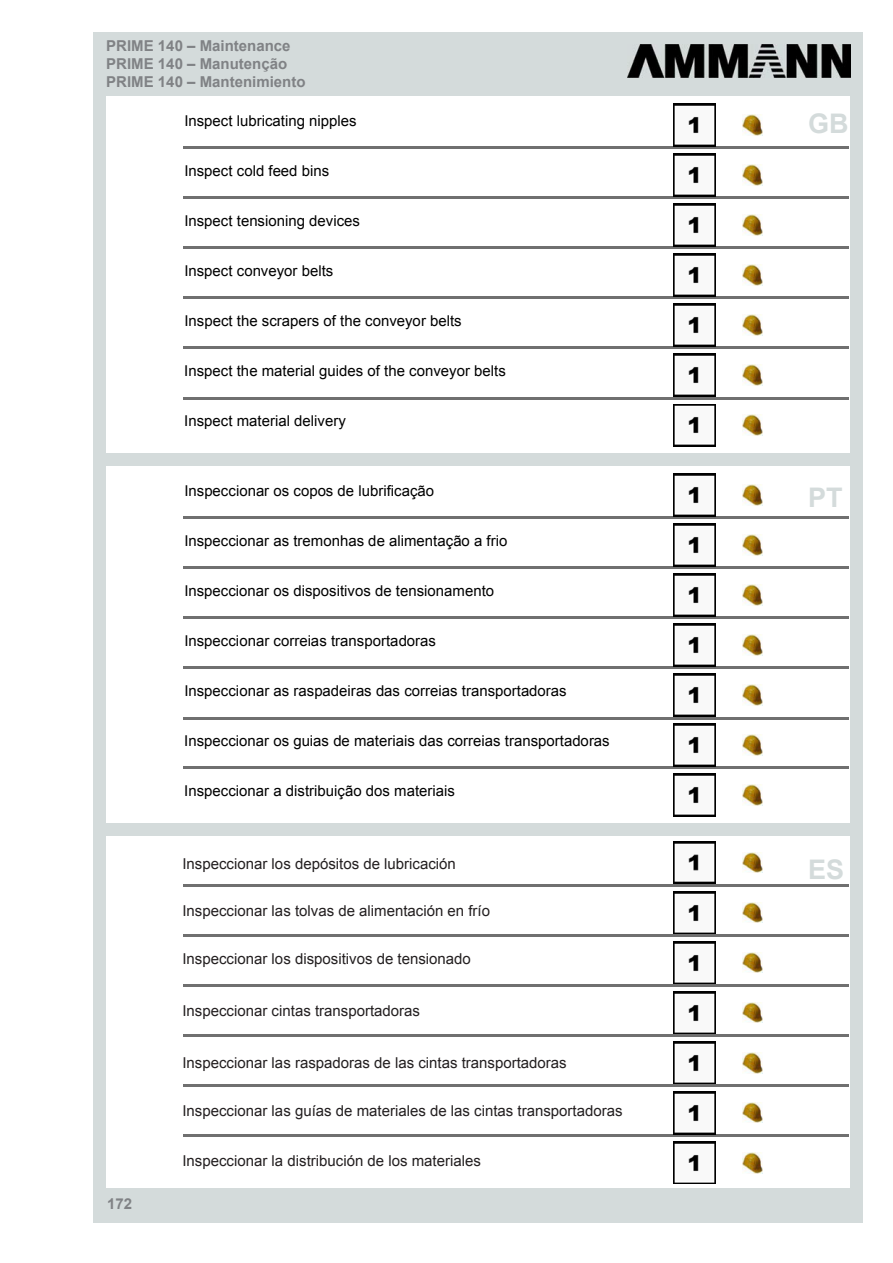
<style>
.page{position:relative;width:893px;height:1263px;background:#fff}
.page>*{position:absolute;margin:0;border:0;box-sizing:border-box;transform-origin:0 0}
.t1{font:700 27px "Arial";color:#d4dbdb}
.t2{font:15px "Arial";color:#000}
.texto1{font:15px "Arial";color:#231f20}
.t3{font:700 15px/18px "Arial";color:#808285}
</style>
<div class="page">
<div style="left:94px;top:83px;width:12px;height:1140px;background:#d4dbdb"></div>
<div style="left:850px;top:83px;width:13px;height:1140px;background:#d4dbdb"></div>
<div style="left:106px;top:1188px;width:744px;height:35px;background:#d4dbdb"></div>
<div style="left:106px;top:453px;width:744px;height:13px;background:#d4dbdb"></div>
<div style="left:106px;top:823px;width:744px;height:13px;background:#d4dbdb"></div>
<div style="left:94px;top:32px;width:769px;height:64px;background:#d4dbdb"></div>
<img style="left:627px;top:45px;width:223px;height:33px">
<hr style="left:183px;top:146px;width:665px;height:3px;background:#707070">
<hr style="left:183px;top:196px;width:665px;height:3px;background:#707070">
<hr style="left:183px;top:246px;width:665px;height:3px;background:#707070">
<hr style="left:183px;top:296px;width:665px;height:3px;background:#707070">
<hr style="left:183px;top:346px;width:665px;height:3px;background:#707070">
<hr style="left:183px;top:396px;width:665px;height:3px;background:#707070">
<img style="left:673px;top:104px;width:42px;height:42px">
<img style="left:742px;top:115px;width:21px;height:20px">
<img style="left:673px;top:154px;width:42px;height:42px">
<img style="left:742px;top:165px;width:21px;height:20px">
<img style="left:673px;top:204px;width:42px;height:42px">
<img style="left:742px;top:215px;width:21px;height:20px">
<img style="left:673px;top:254px;width:42px;height:42px">
<img style="left:742px;top:265px;width:21px;height:20px">
<img style="left:673px;top:304px;width:42px;height:42px">
<img style="left:742px;top:315px;width:21px;height:20px">
<img style="left:673px;top:354px;width:42px;height:42px">
<img style="left:742px;top:365px;width:21px;height:20px">
<img style="left:673px;top:404px;width:42px;height:42px">
<img style="left:742px;top:415px;width:21px;height:20px">
<hr style="left:183px;top:516px;width:665px;height:3px;background:#707070">
<hr style="left:183px;top:566px;width:665px;height:3px;background:#707070">
<hr style="left:183px;top:616px;width:665px;height:3px;background:#707070">
<hr style="left:183px;top:666px;width:665px;height:3px;background:#707070">
<hr style="left:183px;top:716px;width:665px;height:3px;background:#707070">
<hr style="left:183px;top:766px;width:665px;height:3px;background:#707070">
<img style="left:673px;top:474px;width:42px;height:42px">
<img style="left:742px;top:485px;width:21px;height:20px">
<img style="left:673px;top:524px;width:42px;height:42px">
<img style="left:742px;top:535px;width:21px;height:20px">
<img style="left:673px;top:574px;width:42px;height:42px">
<img style="left:742px;top:585px;width:21px;height:20px">
<img style="left:673px;top:624px;width:42px;height:42px">
<img style="left:742px;top:635px;width:21px;height:20px">
<img style="left:673px;top:674px;width:42px;height:42px">
<img style="left:742px;top:685px;width:21px;height:20px">
<img style="left:673px;top:724px;width:42px;height:42px">
<img style="left:742px;top:735px;width:21px;height:20px">
<img style="left:673px;top:774px;width:42px;height:42px">
<img style="left:742px;top:785px;width:21px;height:20px">
<hr style="left:183px;top:884px;width:665px;height:3px;background:#707070">
<hr style="left:183px;top:934px;width:665px;height:3px;background:#707070">
<hr style="left:183px;top:984px;width:665px;height:3px;background:#707070">
<hr style="left:183px;top:1034px;width:665px;height:3px;background:#707070">
<hr style="left:183px;top:1084px;width:665px;height:3px;background:#707070">
<hr style="left:183px;top:1134px;width:665px;height:3px;background:#707070">
<img style="left:673px;top:841px;width:42px;height:43px">
<img style="left:742px;top:852px;width:21px;height:21px">
<img style="left:673px;top:891px;width:42px;height:43px">
<img style="left:742px;top:902px;width:21px;height:21px">
<img style="left:673px;top:941px;width:42px;height:43px">
<img style="left:742px;top:952px;width:21px;height:21px">
<img style="left:673px;top:991px;width:42px;height:43px">
<img style="left:742px;top:1002px;width:21px;height:21px">
<img style="left:673px;top:1041px;width:42px;height:43px">
<img style="left:742px;top:1052px;width:21px;height:21px">
<img style="left:673px;top:1091px;width:42px;height:43px">
<img style="left:742px;top:1102px;width:21px;height:21px">
<img style="left:673px;top:1141px;width:42px;height:43px">
<img style="left:742px;top:1152px;width:21px;height:21px">
<p class="t3" style="left:106px;top:37px;width:201px">PRIME 140 – Maintenance<br>PRIME 140 – Manutenção<br>PRIME 140 – Mantenimiento</p>
<p class="t2" style="left:184px;top:110px;width:174px">Inspect lubricating nipples</p>
<p class="t1" style="left:808px;top:104px;width:42px">GB</p>
<p class="t2" style="left:184px;top:160px;width:146px">Inspect cold feed bins</p>
<p class="t2" style="left:184px;top:210px;width:177px">Inspect tensioning devices</p>
<p class="t2" style="left:184px;top:261px;width:151px">Inspect conveyor belts</p>
<p class="t2" style="left:184px;top:310px;width:279px">Inspect the scrapers of the conveyor belts</p>
<p class="t2" style="left:184px;top:361px;width:323px">Inspect the material guides of the conveyor belts</p>
<p class="t2" style="left:184px;top:411px;width:163px">Inspect material delivery</p>
<p class="t3" style="left:107px;top:1195px;width:27px">172</p>
<p class="t2" style="left:184px;top:480px;width:251px">Inspeccionar os copos de lubrificação</p>
<p class="t2" style="left:184px;top:530px;width:325px">Inspeccionar as tremonhas de alimentação a frio</p>
<p class="t2" style="left:184px;top:580px;width:311px">Inspeccionar os dispositivos de tensionamento</p>
<p class="t2" style="left:184px;top:630px;width:253px">Inspeccionar correias transportadoras</p>
<p class="t2" style="left:184px;top:680px;width:384px">Inspeccionar as raspadeiras das correias transportadoras</p>
<p class="t2" style="left:184px;top:731px;width:427px">Inspeccionar os guias de materiais das correias transportadoras</p>
<p class="t2" style="left:184px;top:780px;width:272px">Inspeccionar a distribuição dos materiais</p>
<p class="texto1" style="left:182px;top:853px;width:275px">Inspeccionar los depósitos de lubricación</p>
<p class="texto1" style="left:182px;top:900px;width:309px">Inspeccionar las tolvas de alimentación en frío</p>
<p class="texto1" style="left:182px;top:948px;width:290px">Inspeccionar los dispositivos de tensionado</p>
<p class="texto1" style="left:182px;top:1000px;width:239px">Inspeccionar cintas transportadoras</p>
<p class="texto1" style="left:182px;top:1052px;width:386px">Inspeccionar las raspadoras de las cintas transportadoras</p>
<p class="texto1" style="left:182px;top:1100px;width:442px">Inspeccionar las guías de materiales de las cintas transportadoras</p>
<p class="texto1" style="left:182px;top:1151px;width:300px">Inspeccionar la distribución de los materiales</p>
<p class="t1" style="left:808px;top:478px;width:36px">PT</p>
<p class="t1" style="left:808px;top:850px;width:38px">ES</p>
</div>
